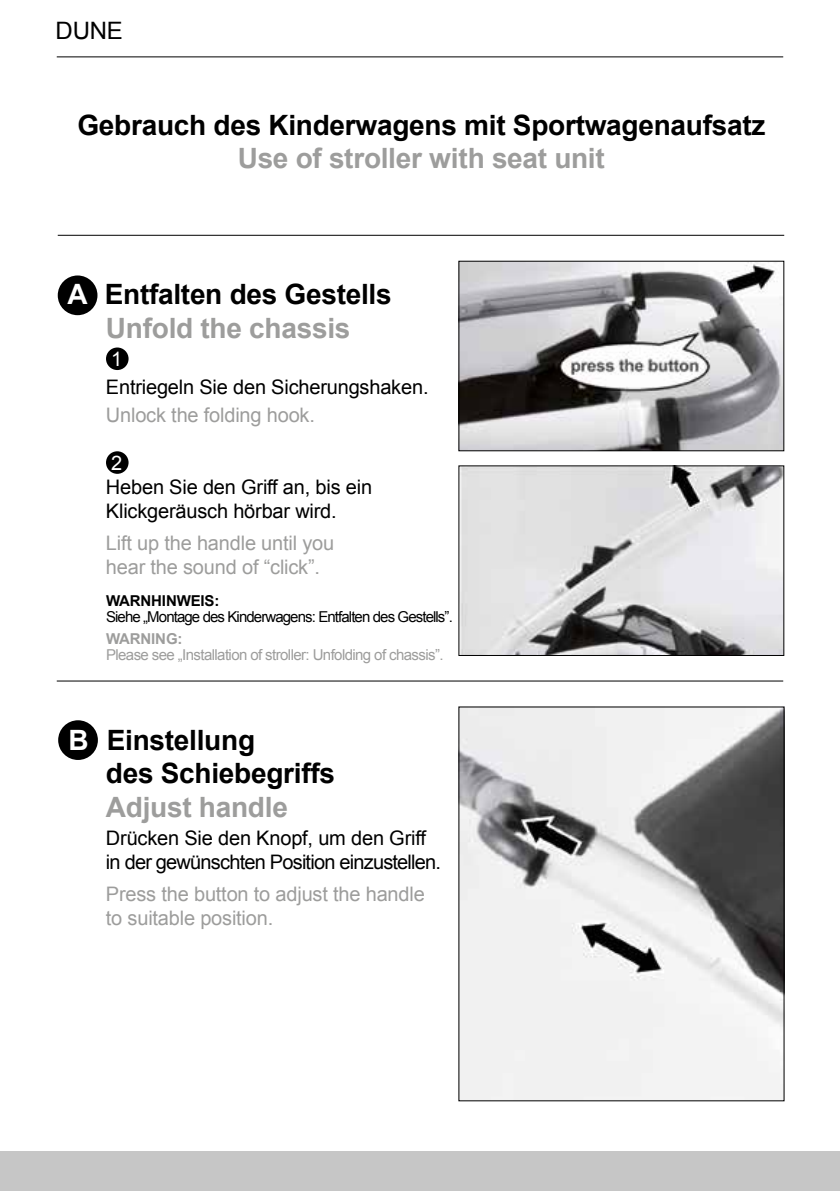
<style>
.page{position:relative;width:840px;height:1191px;background:#fff}
.page>*{position:absolute;margin:0;border:0;box-sizing:border-box;transform-origin:0 0}
.t1{font:700 28px/33.6px "Arial";letter-spacing:-.01em;color:#000;text-align:center}
.t2{font:700 28px "Arial";letter-spacing:-.01em;color:#9d9d9c}
.t3{font:24px "Arial";color:#000}
.t4{font:20px/24px "Arial";letter-spacing:-.01em;color:#9d9d9c}
.t5{font:20px/24px "Arial";letter-spacing:-.01em;color:#000}
.t6{font:20px/24px "Arial";letter-spacing:-.04em;color:#000}
.t7{font:20px "Arial";color:#fff}
.t8{font:15px "Arial";letter-spacing:-.04em;color:#9d9d9c}
.t9{font:15px "Arial";letter-spacing:-.06em;color:#000}
.t10{font:700 15px "Arial";letter-spacing:-.01em;color:#000}
.t11{font:700 15px "Arial";letter-spacing:-.01em;color:#9d9d9c}
.s1{color:#fff}
.s2{color:#9d9d9c}
</style>
<div class="page">
<div style="left:58px;top:275px;width:39px;height:40px;background:#000;border-radius:50%"></div>
<div style="left:58px;top:720px;width:40px;height:40px;background:#000;border-radius:50%"></div>
<div style="left:0;top:1151px;width:839px;height:40px;background:#c6c6c6"></div>
<hr style="left:57px;top:56px;width:725px;height:1px;background:#000">
<hr style="left:58px;top:235px;width:725px;height:1px;background:#000">
<div style="left:106px;top:347px;width:22px;height:23px;background:#000;border-radius:50%"></div>
<div style="left:106px;top:451px;width:22px;height:23px;background:#000;border-radius:50%"></div>
<hr style="left:57px;top:680px;width:725px;height:1px;background:#000">
<img style="left:460px;top:263px;width:321px;height:186px">
<img style="left:460px;top:467px;width:321px;height:187px">
<div style="left:458px;top:465px;width:325px;height:191px;border:1px solid #000"></div>
<img style="left:460px;top:708px;width:322px;height:391px">
<p class="t3" style="left:56px;top:15px;width:69px">DUNE</p>
<h1 class="t1" style="left:77px;top:109px;width:689px">Gebrauch des Kinderwagens mit Sportwagenaufsatz</h1>
<h1 class="t2" style="left:238px;top:140px;width:368px">Use of stroller with seat unit</h1>
<h1 class="t1" style="left:68px;top:278px;width:325px"><span class="s1">A</span> Entfalten des Gestells<br><span class="s2">Unfold the chassis</span></h1>
<p class="t7" style="left:111px;top:345px;width:13px">1</p>
<p class="t5" style="left:106px;top:375px;width:324px">Entriegeln Sie den Sicherungshaken.</p>
<p class="t4" style="left:106px;top:403px;width:210px">Unlock the folding hook.</p>
<p class="t7" style="left:111px;top:449px;width:13px">2</p>
<p class="t5" style="left:106px;top:475px;width:267px">Heben Sie den Griff an, bis ein<br>Klickgeräusch hörbar wird.</p>
<p class="t4" style="left:106px;top:531px;width:230px">Lift up the handle until you hear the sound of “click”.</p>
<p class="t10" style="left:106px;top:591px;width:115px">WARNHINWEIS:</p>
<p class="t9" style="left:106px;top:607px;width:348px">Siehe „Montage des Kinderwagens: Entfalten des Gestells”.</p>
<p class="t11" style="left:106px;top:629px;width:78px">WARNING:</p>
<p class="t8" style="left:106px;top:645px;width:339px">Please see „Installation of stroller: Unfolding of chassis”.</p>
<h1 class="t1" style="left:106px;top:724px;width:230px;text-align:left;text-indent:-37px"><span class="s1">B</span> Einstellung<br>des Schiebegriffs</h1>
<h1 class="t2" style="left:106px;top:788px;width:183px">Adjust handle</h1>
<p class="t6" style="left:106px;top:826px;width:336px">Drücken Sie den Knopf, um den Griff in der gewünschten Position einzustellen.</p>
<p class="t4" style="left:106px;top:882px;width:320px">Press the button to adjust the handle to suitable position.</p>
</div>
